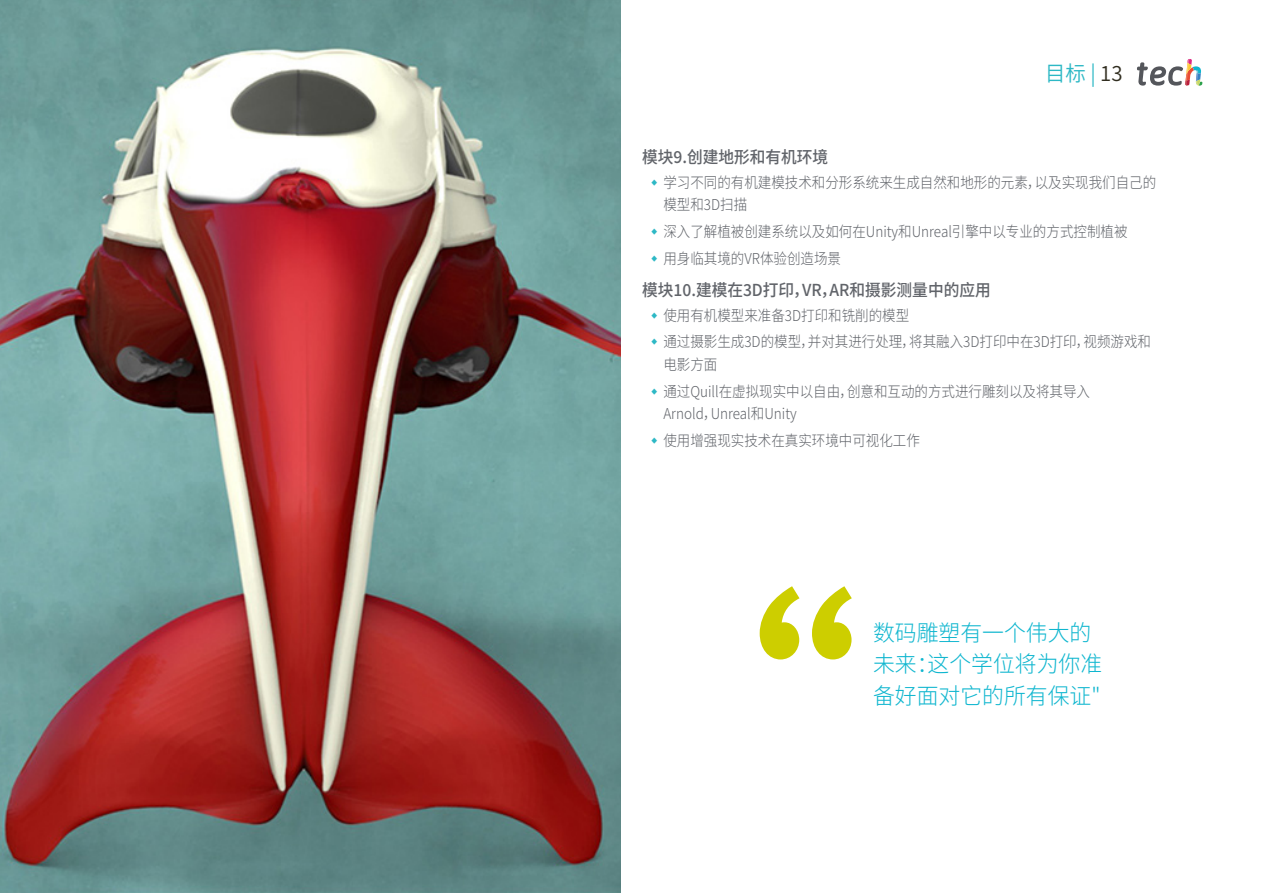
<style>
.page{position:relative;width:1263px;height:893px;background:#fff}
.page>*{position:absolute;margin:0;border:0;box-sizing:border-box;transform-origin:0 0}
.t1{font:300 22.5px/31.5px "Source Han Sans CN";color:#0fb6cf}
.t2{font:21px "Source Han Sans CN";color:#2db8c5}
.t3{font:500 16.5px "Source Han Sans CN";color:#61646a;scale:.95 1}
.t4{font:300 15px/26.7px "Source Han Sans CN";color:#61646a;scale:.9 1}
.s1{color:#312e20}
</style>
<div class="page">
<svg style="left:760px;top:586px;width:92px;height:73px"></svg>
<img style="left:0;top:0;width:621px;height:893px">
<svg style="left:1137px;top:59px;width:65px;height:27px"></svg>
<h2 class="t2" style="left:1045px;top:61px;width:79px">目标 | <span class="s1">13</span></h2>
<p class="t3" style="left:642px;top:148px;width:197px">模块9.创建地形和有机环境</p>
<p class="t4" style="left:663px;top:171px;width:549px;line-height:22.5px">学习不同的有机建模技术和分形系统来生成自然和地形的元素，以及实现我们自己的模型和3D扫描</p>
<p class="t4" style="left:663px;top:219px;width:517px">深入了解植被创建系统以及如何在Unity和Unreal引擎中以专业的方式控制植被用身临其境的VR体验创造场景</p>
<p class="t3" style="left:642px;top:281px;width:368px">模块10.建模在3D打印，VR，AR和摄影测量中的应用</p>
<p class="t4" style="left:663px;top:302px;width:543px">使用有机模型来准备3D打印和铣削的模型<br>通过摄影生成3D的模型，并对其进行处理，将其融入3D打印中在3D打印，视频游戏和</p>
<p class="t4" style="left:663px;top:351px;width:476px">电影方面<br>通过Quill在虚拟现实中以自由，创意和互动的方式进行雕刻以及将其导入</p>
<p class="t4" style="left:663px;top:400px;width:286px">Arnold，Unreal和Unity<br>使用增强现实技术在真实环境中可视化工作</p>
<h1 class="t1" style="left:873px;top:617px;width:231px">数码雕塑有一个伟大的未来：这个学位将为你准备好面对它的所有保证"</h1>
</div>
